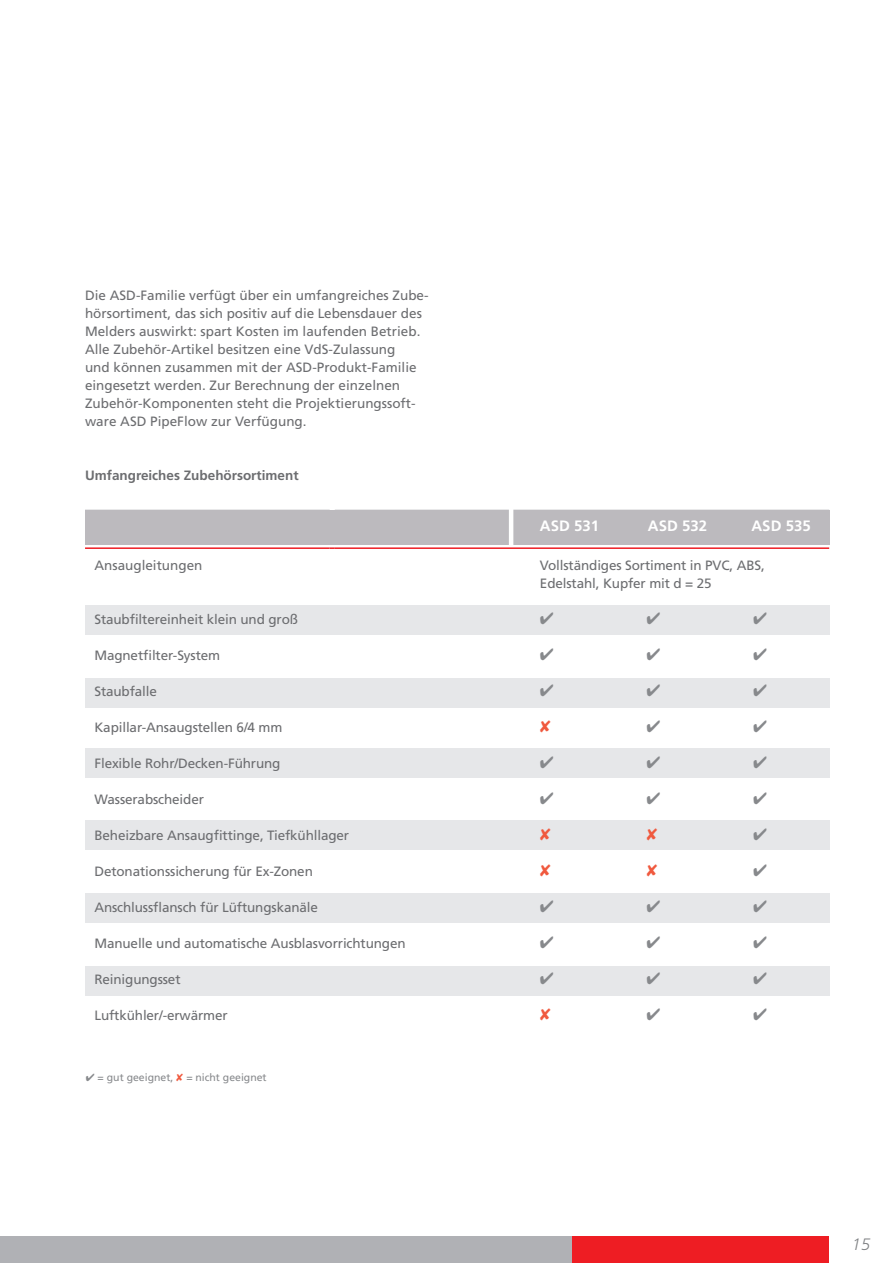
<style>
.page{position:relative;width:893px;height:1263px;background:#fff}
.page>*{position:absolute;margin:0;border:0;box-sizing:border-box;transform-origin:0 0}
.t1{font:italic 300 16.5px "Frutiger LT Std";color:#808285}
.t2{font:700 15px "Frutiger LT Std";color:#fff}
.t3{font:13.5px/18px "Frutiger LT Std";letter-spacing:-.01em;color:#6c6d70}
.t4{font:700 13.5px "Frutiger LT Std";color:#6c6d70}
.t5{font:10.5px "Frutiger LT Std";color:#87898c}
</style>
<div class="page">
<svg style="left:85px;top:544px;width:744px;height:5px"></svg>
<hr style="left:335px;top:547px;width:494px;height:2px;background:#ee1d23">
<div style="left:85px;top:510px;width:744px;height:34px;background:#bcbabe"></div>
<div style="left:85px;top:605px;width:744px;height:29px;background:#e6e7e9"></div>
<div style="left:85px;top:678px;width:744px;height:30px;background:#e6e7e9"></div>
<div style="left:85px;top:748px;width:744px;height:30px;background:#e6e7e9"></div>
<div style="left:85px;top:820px;width:744px;height:30px;background:#e6e7e9"></div>
<div style="left:85px;top:966px;width:744px;height:30px;background:#e6e7e9"></div>
<div style="left:85px;top:893px;width:744px;height:30px;background:#e6e7e9"></div>
<hr style="left:509px;top:504px;width:4px;height:43px;background:#fff">
<div style="left:0;top:1236px;width:807px;height:27px;background:#b0b1b5"></div>
<div style="left:572px;top:1236px;width:257px;height:27px;background:#ee1d23"></div>
<p class="t3" style="left:85px;top:286px;width:345px">Die ASD-Familie verfügt über ein umfangreiches Zube&shy;hörsortiment, das sich positiv auf die Lebensdauer des Melders auswirkt: spart Kosten im laufenden Betrieb.<br>Alle Zubehör-Artikel besitzen eine VdS-Zulassung<br>und können zusammen mit der ASD-Produkt-Familie eingesetzt werden. Zur Berechnung der einzelnen Zubehör-Komponenten steht die Projektierungssoft&shy;ware ASD PipeFlow zur Verfügung.</p>
<p class="t4" style="left:85px;top:467px;width:215px">Umfangreiches Zubehörsortiment</p>
<p class="t2" style="left:540px;top:516px;width:61px">ASD 531</p>
<p class="t2" style="left:648px;top:516px;width:61px">ASD 532</p>
<p class="t2" style="left:751px;top:516px;width:61px">ASD 535</p>
<p class="t3" style="left:94px;top:556px;width:110px">Ansaugleitungen</p>
<p class="t3" style="left:540px;top:556px;width:226px">Vollständiges Sortiment in PVC, ABS,<br>Edelstahl, Kupfer mit d = 25</p>
<p class="t3" style="left:94px;top:610px;width:205px">Staubfiltereinheit klein und groß</p>
<p class="t3" style="left:94px;top:646px;width:127px">Magnetfilter-System</p>
<p class="t3" style="left:94px;top:682px;width:64px">Staubfalle</p>
<p class="t3" style="left:94px;top:718px;width:190px">Kapillar-Ansaugstellen 6/4 mm</p>
<p class="t3" style="left:94px;top:754px;width:188px">Flexible Rohr/Decken-Führung</p>
<p class="t3" style="left:94px;top:790px;width:111px">Wasserabscheider</p>
<p class="t3" style="left:94px;top:826px;width:256px">Beheizbare Ansaugfittinge, Tiefkühllager</p>
<p class="t3" style="left:94px;top:862px;width:220px">Detonationssicherung für Ex-Zonen</p>
<p class="t3" style="left:94px;top:898px;width:225px">Anschlussflansch für Lüftungskanäle</p>
<p class="t3" style="left:94px;top:934px;width:313px">Manuelle und automatische Ausblasvorrichtungen</p>
<p class="t3" style="left:94px;top:970px;width:88px">Reinigungsset</p>
<p class="t3" style="left:94px;top:1006px;width:135px">Luftkühler/-erwärmer</p>
<p class="t5" style="left:86px;top:1071px;width:182px">✔ = gut geeignet, = nicht geeignet</p>
<p class="t1" style="left:852px;top:1235px;width:20px">15</p>
</div>
